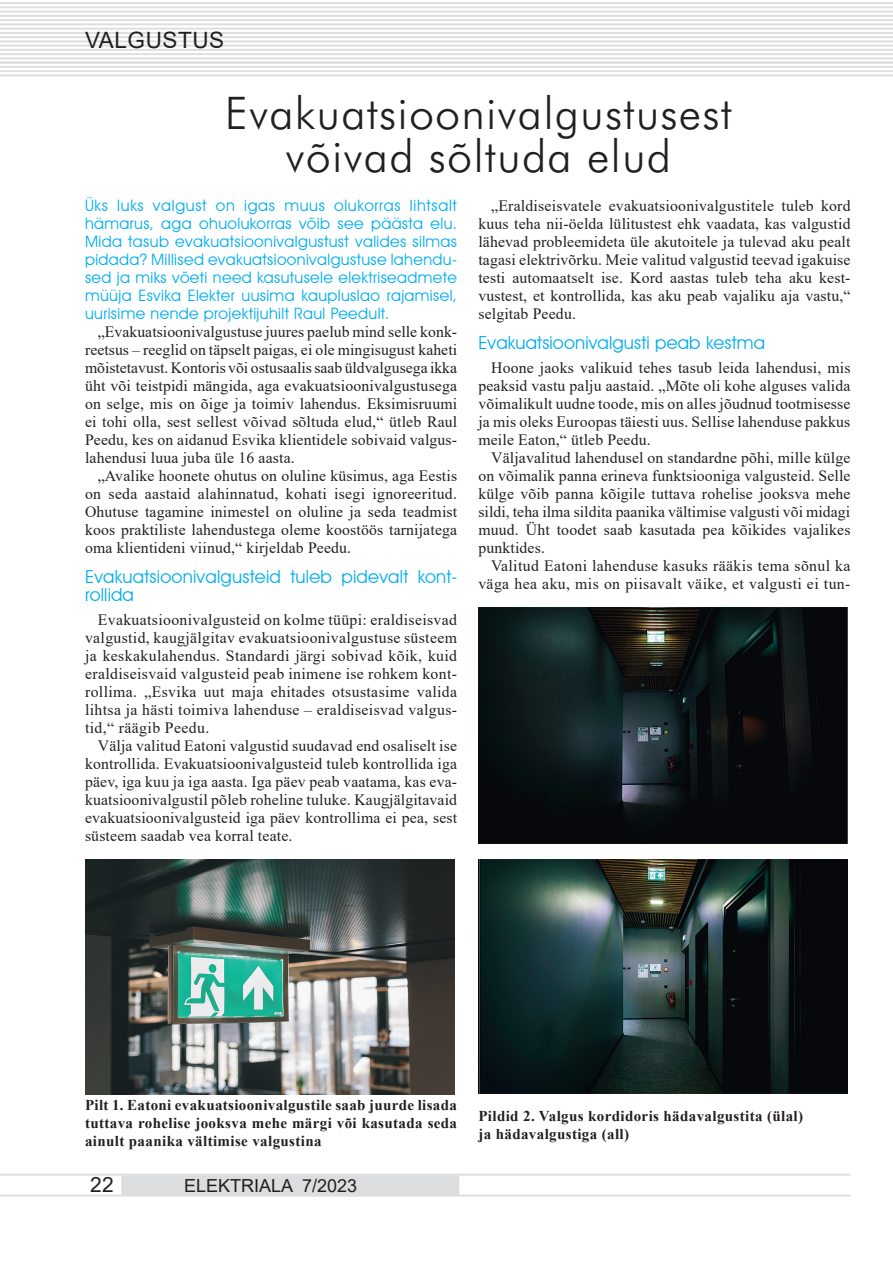
<style>
.page{position:relative;width:893px;height:1263px;background:#fff}
.page>*{position:absolute;margin:0;border:0;box-sizing:border-box;transform-origin:0 0}
.pealkiri{font:300 45px "Futura BT";letter-spacing:.025em;color:#231f20}
.põhitekst{font:22.5px "Arial";letter-spacing:.025em;color:#231f20}
.t1{font:21px "Arial";color:#231f20}
.vahepealkiri_A{font:18px/18px "Avant Garde IT Cby BT";letter-spacing:.015em;color:#00aeef}
.t2{font:18px "Arial";color:#231f20}
.uudisTimes{font:15.75px/18px "Times New Roman";letter-spacing:.01em;color:#231f20;text-align:justify}
.alglõik{font:15.75px/18px "Avant Garde IT Cby BT";letter-spacing:.025em;color:#00aeef;text-align:justify}
.joonAllk{font:700 15px/18px "Times New Roman";letter-spacing:.025em;color:#231f20;text-align:justify}
</style>
<div class="page">
<div style="left:121px;top:1175px;width:338px;height:20px;background:#dcdddf"></div>
<hr style="left:0;top:1173px;width:850px;height:2px;background:#dddee0">
<hr style="left:0;top:1194px;width:850px;height:2px;background:#dddee0">
<hr style="left:0;top:2px;width:893px;height:2px;background:#dddee0">
<hr style="left:0;top:6px;width:893px;height:2px;background:#dddee0">
<hr style="left:0;top:11px;width:893px;height:2px;background:#dddee0">
<hr style="left:0;top:15px;width:893px;height:2px;background:#dddee0">
<hr style="left:0;top:19px;width:893px;height:2px;background:#dddee0">
<hr style="left:0;top:23px;width:893px;height:2px;background:#dddee0">
<hr style="left:0;top:28px;width:893px;height:2px;background:#dddee0">
<hr style="left:0;top:32px;width:893px;height:2px;background:#dddee0">
<hr style="left:0;top:36px;width:893px;height:2px;background:#dddee0">
<hr style="left:0;top:40px;width:893px;height:2px;background:#dddee0">
<hr style="left:0;top:45px;width:893px;height:2px;background:#dddee0">
<hr style="left:0;top:49px;width:893px;height:2px;background:#dddee0">
<hr style="left:0;top:53px;width:893px;height:2px;background:#dddee0">
<hr style="left:0;top:57px;width:893px;height:2px;background:#dddee0">
<hr style="left:0;top:62px;width:893px;height:2px;background:#dddee0">
<hr style="left:0;top:66px;width:893px;height:2px;background:#dddee0">
<hr style="left:0;top:70px;width:893px;height:2px;background:#dddee0">
<hr style="left:0;top:74px;width:893px;height:2px;background:#dddee0">
<img style="left:85px;top:859px;width:369px;height:235px">
<img style="left:478px;top:607px;width:369px;height:236px">
<img style="left:478px;top:859px;width:369px;height:234px">
<p class="põhitekst" style="left:85px;top:25px;width:141px">VALGUSTUS</p>
<p class="pealkiri" style="left:225px;top:85px;width:508px">Evakuatsioonivalgustusest</p>
<p class="pealkiri" style="left:285px;top:129px;width:387px">võivad sõltuda elud</p>
<p class="uudisTimes" style="left:478px;top:196px;width:374px;text-indent:13px">„Eraldiseisvatele evakuatsioonivalgustitele tuleb kord kuus teha nii-öelda lülitustest ehk vaadata, kas valgustid lähevad probleemideta üle akutoitele ja tulevad aku pealt tagasi elektrivõrku. Meie valitud valgustid teevad igakuise testi automaatselt ise. Kord aastas tuleb teha aku kest&shy;vustest, et kontrollida, kas aku peab vajaliku aja vastu,“ selgitab Peedu.</p>
<p class="vahepealkiri_A" style="left:478px;top:333px;width:288px">Evakuatsioonivalgusti peab kestma</p>
<p class="uudisTimes" style="left:478px;top:358px;width:374px;text-indent:13px">Hoone jaoks valikuid tehes tasub leida lahendusi, mis peaksid vastu palju aastaid. „Mõte oli kohe alguses valida võimalikult uudne toode, mis on alles jõudnud tootmisesse ja mis oleks Euroopas täiesti uus. Sellise lahenduse pakkus meile Eaton,“ ütleb Peedu.</p>
<p class="uudisTimes" style="left:478px;top:448px;width:374px;text-indent:13px">Väljavalitud lahendusel on standardne põhi, mille külge on võimalik panna erineva funktsiooniga valgusteid. Selle külge võib panna kõigile tuttava rohelise jooksva mehe sildi, teha ilma sildita paanika vältimise valgusti või midagi muud. Üht toodet saab kasutada pea kõikides vajalikes punktides.</p>
<p class="uudisTimes" style="left:478px;top:556px;width:374px;text-align:right">Valitud Eatoni lahenduse kasuks rääkis tema sõnul ka väga hea aku, mis on piisavalt väike, et valgusti ei tun-</p>
<p class="alglõik" style="left:85px;top:196px;width:374px">Üks luks valgust on igas muus olukorras lihtsalt hämarus, aga ohuolukorras võib see päästa elu.<br>Mida tasub evakuatsioonivalgustust valides silmas pidada? Millised evakuatsioonivalgustuse lahendu&shy;sed ja miks võeti need kasutusele elektriseadmete müüja Esvika Elekter uusima kaupluslao rajamisel, uurisime nende projektijuhilt Raul Peedult.</p>
<p class="uudisTimes" style="left:85px;top:322px;width:374px;text-indent:13px">„Evakuatsioonivalgustuse juures paelub mind selle konk&shy;reetsus – reeglid on täpselt paigas, ei ole mingisugust kaheti mõistetavust. Kontoris või ostusaalis saab üldvalgusega ikka üht või teistpidi mängida, aga evakuatsioonivalgustusega on selge, mis on õige ja toimiv lahendus. Eksimisruumi ei tohi olla, sest sellest võivad sõltuda elud,“ ütleb Raul Peedu, kes on aidanud Esvika klientidele sobivaid valgus&shy;lahendusi luua juba üle 16 aasta.</p>
<p class="uudisTimes" style="left:85px;top:466px;width:374px;text-indent:13px">„Avalike hoonete ohutus on oluline küsimus, aga Eestis on seda aastaid alahinnatud, kohati isegi ignoreeritud.<br>Ohutuse tagamine inimestel on oluline ja seda teadmist koos praktiliste lahendustega oleme koostöös tarnijatega oma klientideni viinud,“ kirjeldab Peedu.</p>
<p class="vahepealkiri_A" style="left:85px;top:567px;width:374px">Evakuatsioonivalgusteid tuleb pidevalt kont&shy;rollida</p>
<p class="uudisTimes" style="left:85px;top:610px;width:374px;text-indent:13px">Evakuatsioonivalgusteid on kolme tüüpi: eraldiseisvad valgustid, kaugjälgitav evakuatsioonivalgustuse süsteem ja keskakulahendus. Standardi järgi sobivad kõik, kuid eraldiseisvaid valgusteid peab inimene ise rohkem kont&shy;rollima. „Esvika uut maja ehitades otsustasime valida lihtsa ja hästi toimiva lahenduse – eraldiseisvad valgus&shy;tid,“ räägib Peedu.</p>
<p class="uudisTimes" style="left:85px;top:736px;width:374px;text-indent:13px">Välja valitud Eatoni valgustid suudavad end osaliselt ise kontrollida. Evakuatsioonivalgusteid tuleb kontrollida iga päev, iga kuu ja iga aasta. Iga päev peab vaatama, kas eva&shy;kuatsioonivalgustil põleb roheline tuluke. Kaugjälgitavaid evakuatsioonivalgusteid iga päev kontrollima ei pea, sest süsteem saadab vea korral teate.</p>
<p class="joonAllk" style="left:85px;top:1095px;width:374px">Pilt 1. Eatoni evakuatsioonivalgustile saab juurde lisada tuttava rohelise jooksva mehe märgi või kasutada seda ainult paanika vältimise valgustina</p>
<p class="joonAllk" style="left:478px;top:1107px;width:326px">Pildid 2. Valgus kordidoris hädavalgustita (ülal)</p>
<p class="joonAllk" style="left:478px;top:1125px;width:152px">ja hädavalgustiga (all)</p>
<p class="t1" style="left:90px;top:1170px;width:25px">22</p>
<p class="t2" style="left:184px;top:1173px;width:175px">ELEKTRIALA 7/2023</p>
</div>
